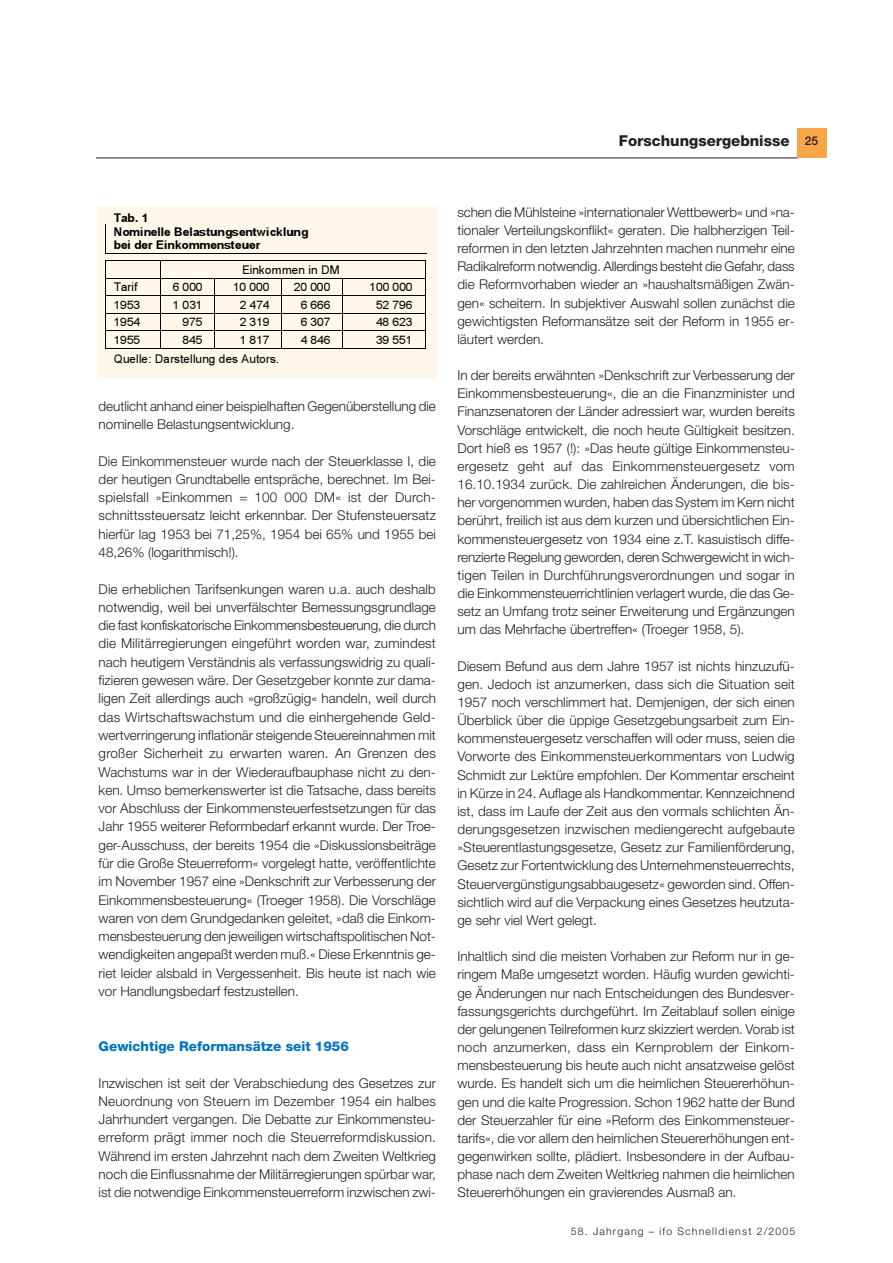
<style>
.page{position:relative;width:893px;height:1263px;background:#fff}
.page>*{position:absolute;margin:0;border:0;box-sizing:border-box;transform-origin:0 0}
.t1{font:800 15px "Helvetica Neue LT Std";color:#231f20}
.t2{font:300 13.5px/18.1px "Helvetica Neue LT Std";color:#231f20;text-align:justify}
.t3{font:800 13.5px "Helvetica Neue LT Std";color:#0074bc}
.t4{font:500 12px "Helvetica Neue LT Std";color:#231f20}
.t5{font:11.85px "Arial MT+T42+FEJDZK";letter-spacing:-.005em;color:#000}
.t6{font:11.85px/13.8px "Arial Bold MT+T42+KDNQLH";letter-spacing:-.005em;color:#000}
.t7{font:300 10.5px "Helvetica Neue LT Std";letter-spacing:.11em;color:#231f20}
</style>
<div class="page">
<hr style="left:96px;top:158px;width:701px;height:1px;background:#231f20">
<div style="left:796px;top:128px;width:30px;height:29px;background:#f9a64a"></div>
<div style="left:97px;top:206px;width:339px;height:173px;background:#fef7ea"></div>
<hr style="left:105px;top:253px;width:321px;height:1px;background:#000">
<svg style="left:105px;top:225px;width:1px;height:28px"></svg>
<hr style="left:105px;top:260px;width:320px;height:1px;background:#000">
<hr style="left:105px;top:278px;width:320px;height:1px;background:#000">
<hr style="left:105px;top:296px;width:320px;height:1px;background:#000">
<hr style="left:105px;top:313px;width:320px;height:1px;background:#000">
<hr style="left:105px;top:330px;width:320px;height:1px;background:#000">
<svg style="left:105px;top:261px;width:1px;height:88px"></svg>
<hr style="left:106px;top:348px;width:54px;height:1px;background:#000">
<svg style="left:160px;top:261px;width:1px;height:88px"></svg>
<hr style="left:161px;top:348px;width:53px;height:1px;background:#000">
<svg style="left:214px;top:279px;width:1px;height:70px"></svg>
<hr style="left:215px;top:348px;width:66px;height:1px;background:#000">
<svg style="left:281px;top:279px;width:1px;height:70px"></svg>
<hr style="left:282px;top:348px;width:60px;height:1px;background:#000">
<svg style="left:342px;top:279px;width:1px;height:70px"></svg>
<hr style="left:343px;top:348px;width:81px;height:1px;background:#000">
<p class="t1" style="left:619px;top:135px;width:172px">Forschungsergebnisse</p>
<p class="t4" style="left:805px;top:136px;width:15px">25</p>
<p class="t6" style="left:114px;top:212px;width:196px">Tab. 1<br>Nominelle Belastungsentwicklung bei der Einkommensteuer</p>
<p class="t5" style="left:242px;top:265px;width:99px">Einkommen in DM</p>
<p class="t5" style="left:114px;top:283px;width:25px">Tarif</p>
<p class="t5" style="left:173px;top:283px;width:31px">6 000</p>
<p class="t5" style="left:233px;top:283px;width:38px">10 000</p>
<p class="t5" style="left:294px;top:283px;width:38px">20 000</p>
<p class="t5" style="left:369px;top:283px;width:44px">100 000</p>
<p class="t5" style="left:114px;top:300px;width:28px">1953</p>
<p class="t5" style="left:173px;top:300px;width:31px">1 031</p>
<p class="t5" style="left:240px;top:300px;width:31px">2 474</p>
<p class="t5" style="left:301px;top:300px;width:31px">6 666</p>
<p class="t5" style="left:376px;top:300px;width:38px">52 796</p>
<p class="t5" style="left:114px;top:318px;width:28px">1954</p>
<p class="t5" style="left:182px;top:318px;width:21px">975</p>
<p class="t5" style="left:240px;top:318px;width:31px">2 319</p>
<p class="t5" style="left:301px;top:318px;width:31px">6 307</p>
<p class="t5" style="left:376px;top:318px;width:38px">48 623</p>
<p class="t5" style="left:114px;top:335px;width:28px">1955</p>
<p class="t5" style="left:182px;top:335px;width:21px">845</p>
<p class="t5" style="left:240px;top:335px;width:31px">1 817</p>
<p class="t5" style="left:301px;top:335px;width:31px">4 846</p>
<p class="t5" style="left:376px;top:335px;width:38px">39 551</p>
<p class="t5" style="left:114px;top:354px;width:167px">Quelle: Darstellung des Autors.</p>
<p class="t2" style="left:99px;top:398px;width:339px">deutlicht anhand einer beispielhaften Gegenüberstellung die nominelle Belastungsentwicklung.</p>
<p class="t2" style="left:99px;top:453px;width:339px">Die Einkommensteuer wurde nach der Steuerklasse I, die der heutigen Grundtabelle entspräche, berechnet. Im Bei&shy;spielsfall »Einkommen = 100 000 DM« ist der Durch&shy;schnittssteuersatz leicht erkennbar. Der Stufensteuersatz hierfür lag 1953 bei 71,25%, 1954 bei 65% und 1955 bei 48,26% (logarithmisch!).</p>
<p class="t2" style="left:99px;top:581px;width:339px">Die erheblichen Tarifsenkungen waren u.a. auch deshalb notwendig, weil bei unverfälschter Bemessungsgrundlage die fast konfiskatorische Einkommensbesteuerung, die durch die Militärregierungen eingeführt worden war, zumindest nach heutigem Verständnis als verfassungswidrig zu quali&shy;fizieren gewesen wäre. Der Gesetzgeber konnte zur dama&shy;ligen Zeit allerdings auch »großzügig« handeln, weil durch das Wirtschaftswachstum und die einhergehende Geld&shy;wertverringerung inflationär steigende Steuereinnahmen mit großer Sicherheit zu erwarten waren. An Grenzen des Wachstums war in der Wiederaufbauphase nicht zu den&shy;ken. Umso bemerkenswerter ist die Tatsache, dass bereits vor Abschluss der Einkommensteuerfestsetzungen für das Jahr 1955 weiterer Reformbedarf erkannt wurde. Der Troe&shy;ger-Ausschuss, der bereits 1954 die »Diskussionsbeiträge für die Große Steuerreform« vorgelegt hatte, veröffentlichte im November 1957 eine »Denkschrift zur Verbesserung der Einkommensbesteuerung« (Troeger 1958). Die Vorschläge waren von dem Grundgedanken geleitet, »daß die Einkom&shy;mensbesteuerung den jeweiligen wirtschaftspolitischen Not&shy;wendigkeiten angepaßt werden muß.« Diese Erkenntnis ge&shy;riet leider alsbald in Vergessenheit. Bis heute ist nach wie vor Handlungsbedarf festzustellen.</p>
<p class="t3" style="left:99px;top:1041px;width:252px">Gewichtige Reformansätze seit 1956</p>
<p class="t2" style="left:99px;top:1075px;width:339px">Inzwischen ist seit der Verabschiedung des Gesetzes zur Neuordnung von Steuern im Dezember 1954 ein halbes Jahrhundert vergangen. Die Debatte zur Einkommensteu&shy;erreform prägt immer noch die Steuerreformdiskussion.<br>Während im ersten Jahrzehnt nach dem Zweiten Weltkrieg noch die Einflussnahme der Militärregierungen spürbar war, ist die notwendige Einkommensteuerreform inzwischen zwi-</p>
<p class="t2" style="left:457px;top:204px;width:339px">schen die Mühlsteine »internationaler Wettbewerb« und »na&shy;tionaler Verteilungskonflikt« geraten. Die halbherzigen Teil&shy;reformen in den letzten Jahrzehnten machen nunmehr eine Radikalreform notwendig. Allerdings besteht die Gefahr, dass die Reformvorhaben wieder an »haushaltsmäßigen Zwän&shy;gen« scheitern. In subjektiver Auswahl sollen zunächst die gewichtigsten Reformansätze seit der Reform in 1955 er&shy;läutert werden.</p>
<p class="t2" style="left:457px;top:367px;width:339px">In der bereits erwähnten »Denkschrift zur Verbesserung der Einkommensbesteuerung«, die an die Finanzminister und Finanzsenatoren der Länder adressiert war, wurden bereits Vorschläge entwickelt, die noch heute Gültigkeit besitzen.<br>Dort hieß es 1957 (!): »Das heute gültige Einkommensteu&shy;ergesetz geht auf das Einkommensteuergesetz vom 16.10.1934 zurück. Die zahlreichen Änderungen, die bis&shy;her vorgenommen wurden, haben das System im Kern nicht berührt, freilich ist aus dem kurzen und übersichtlichen Ein&shy;kommensteuergesetz von 1934 eine z.T. kasuistisch diffe&shy;renzierte Regelung geworden, deren Schwergewicht in wich&shy;tigen Teilen in Durchführungsverordnungen und sogar in die Einkommensteuerrichtlinien verlagert wurde, die das Ge&shy;setz an Umfang trotz seiner Erweiterung und Ergänzungen um das Mehrfache übertreffen« (Troeger 1958, 5).</p>
<p class="t2" style="left:457px;top:658px;width:339px">Diesem Befund aus dem Jahre 1957 ist nichts hinzuzufü&shy;gen. Jedoch ist anzumerken, dass sich die Situation seit 1957 noch verschlimmert hat. Demjenigen, der sich einen Überblick über die üppige Gesetzgebungsarbeit zum Ein&shy;kommensteuergesetz verschaffen will oder muss, seien die Vorworte des Einkommensteuerkommentars von Ludwig Schmidt zur Lektüre empfohlen. Der Kommentar erscheint in Kürze in 24. Auflage als Handkommentar. Kennzeichnend ist, dass im Laufe der Zeit aus den vormals schlichten Än&shy;derungsgesetzen inzwischen mediengerecht aufgebaute »Steuerentlastungsgesetze, Gesetz zur Familienförderung, Gesetz zur Fortentwicklung des Unternehmensteuerrechts, Steuervergünstigungsabbaugesetz« geworden sind. Offen&shy;sichtlich wird auf die Verpackung eines Gesetzes heutzuta&shy;ge sehr viel Wert gelegt.</p>
<p class="t2" style="left:457px;top:949px;width:339px">Inhaltlich sind die meisten Vorhaben zur Reform nur in ge&shy;ringem Maße umgesetzt worden. Häufig wurden gewichti&shy;ge Änderungen nur nach Entscheidungen des Bundesver&shy;fassungsgerichts durchgeführt. Im Zeitablauf sollen einige der gelungenen Teilreformen kurz skizziert werden. Vorab ist noch anzumerken, dass ein Kernproblem der Einkom&shy;mensbesteuerung bis heute auch nicht ansatzweise gelöst wurde. Es handelt sich um die heimlichen Steuererhöhun&shy;gen und die kalte Progression. Schon 1962 hatte der Bund der Steuerzahler für eine »Reform des Einkommensteuer&shy;tarifs«, die vor allem den heimlichen Steuererhöhungen ent&shy;gegenwirken sollte, plädiert. Insbesondere in der Aufbau&shy;phase nach dem Zweiten Weltkrieg nahmen die heimlichen Steuererhöhungen ein gravierendes Ausmaß an.</p>
<p class="t7" style="left:571px;top:1227px;width:226px">58. Jahrgang – ifo Schnelldienst 2/2005</p>
</div>
